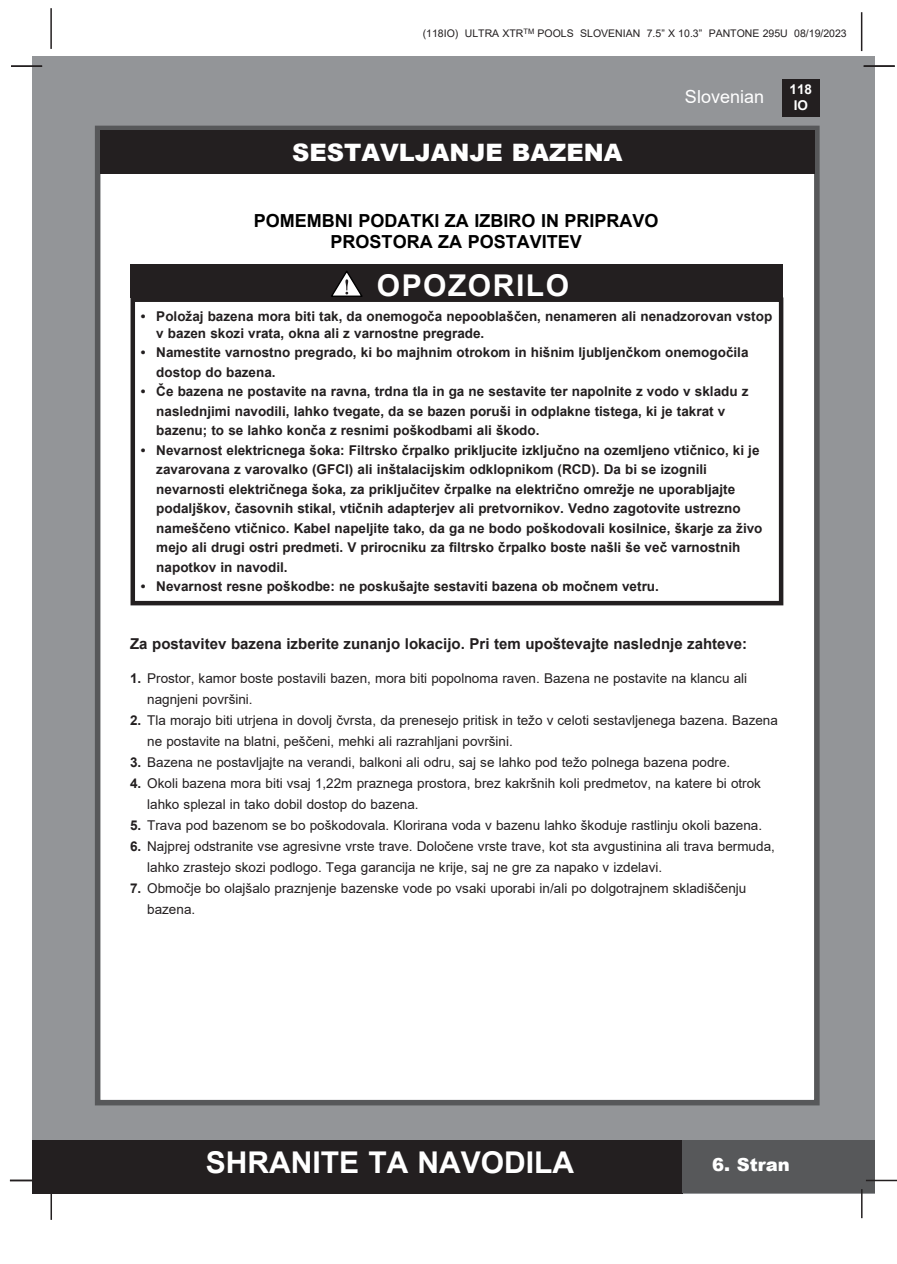
<style>
.page{position:relative;width:897px;height:1264px;background:#fff}
.page>*{position:absolute;margin:0;border:0;box-sizing:border-box;transform-origin:0 0}
.t1{font:700 30px "Arial";color:#fff}
.t2{font:700 30px "Arial";letter-spacing:.05em;color:#fff}
.t3{font:900 24px "Arial";color:#fff}
.t4{font:700 18px "Arial";color:#000}
.t5{font:18px "Arial";color:#fff}
.t6{font:900 18px "Arial";color:#fff}
.t7{font:700 15px "Arial";color:#231f20}
.t8{font:700 13.5px "Arial";color:#231f20}
.t9{font:13.5px "Arial";color:#231f20}
.t10{font:700 13.5px/16.2px "Arial";color:#fff;text-align:center}
.t11{font:10.5px "Arial";color:#231f20}
.s1{font-weight:700}
</style>
<div class="page">
<div style="left:33px;top:56px;width:842px;height:1137px;background:#939598"></div>
<div style="left:782px;top:79px;width:37px;height:38px;background:#231f20"></div>
<hr style="left:50px;top:8px;width:2px;height:41px;background:#231f20">
<hr style="left:860px;top:12px;width:2px;height:39px;background:#231f20">
<div style="left:33px;top:1140px;width:650px;height:53px;background:#231f20"></div>
<div style="left:682px;top:1140px;width:193px;height:53px;background:#57585a"></div>
<hr style="left:865px;top:1179px;width:31px;height:2px;background:#231f20">
<hr style="left:860px;top:1189px;width:2px;height:29px;background:#231f20">
<hr style="left:50px;top:1189px;width:2px;height:31px;background:#231f20">
<div style="left:95px;top:126px;width:724px;height:979px;background:#fff;border:6px solid #57585a"></div>
<div style="left:100px;top:130px;width:714px;height:44px;background:#231f20"></div>
<hr style="left:863px;top:65px;width:31px;height:2px;background:#231f20">
<hr style="left:10px;top:1179px;width:31px;height:2px;background:#231f20">
<hr style="left:11px;top:65px;width:31px;height:2px;background:#231f20">
<div style="left:130px;top:264px;width:653px;height:34px;background:#231f20"></div>
<div style="left:130px;top:297px;width:653px;height:308px;border:4px solid #231f20"></div>
<svg style="left:331px;top:271px;width:31px;height:26px"></svg>
<p class="t11" style="left:423px;top:26px;width:425px">(118IO) ULTRA XTR<sup>TM</sup> POOLS SLOVENIAN 7.5” X 10.3” PANTONE 295U 08/19/2023</p>
<p class="t3" style="left:292px;top:135px;width:332px">SESTAVLJANJE BAZENA</p>
<h3 class="t5" style="left:685px;top:84px;width:81px">Slovenian</h3>
<p class="t10" style="left:789px;top:81px;width:24px">118<br>IO</p>
<p class="t4" style="left:254px;top:208px;width:406px">POMEMBNI PODATKI ZA IZBIRO IN PRIPRAVO</p>
<p class="t4" style="left:330px;top:229px;width:253px">PROSTORA ZA POSTAVITEV</p>
<p class="t2" style="left:377px;top:264px;width:194px">OPOZORILO</p>
<p class="t8" style="left:141px;top:306px;width:633px">• Položaj bazena mora biti tak, da onemogoča nepooblaščen, nenameren ali nenadzorovan vstop</p>
<p class="t8" style="left:156px;top:323px;width:329px">v bazen skozi vrata, okna ali z varnostne pregrade.</p>
<p class="t8" style="left:141px;top:343px;width:609px">• Namestite varnostno pregrado, ki bo majhnim otrokom in hišnim ljubljenčkom onemogočila</p>
<p class="t8" style="left:156px;top:362px;width:121px">dostop do bazena.</p>
<p class="t8" style="left:141px;top:382px;width:609px">• Če bazena ne postavite na ravna, trdna tla in ga ne sestavite ter napolnite z vodo v skladu z</p>
<p class="t8" style="left:156px;top:401px;width:570px">naslednjimi navodili, lahko tvegate, da se bazen poruši in odplakne tistega, ki je takrat v</p>
<p class="t8" style="left:156px;top:421px;width:384px">bazenu; to se lahko konča z resnimi poškodbami ali škodo.</p>
<p class="t8" style="left:141px;top:440px;width:620px">• Nevarnost elektricnega šoka: Filtrsko črpalko prikljucite izključno na ozemljeno vtičnico, ki je</p>
<p class="t8" style="left:156px;top:460px;width:552px">zavarovana z varovalko (GFCI) ali inštalacijskim odklopnikom (RCD). Da bi se izognili</p>
<p class="t8" style="left:156px;top:479px;width:580px">nevarnosti električnega šoka, za priključitev črpalke na električno omrežje ne uporabljajte</p>
<p class="t8" style="left:156px;top:499px;width:586px">podaljškov, časovnih stikal, vtičnih adapterjev ali pretvornikov. Vedno zagotovite ustrezno</p>
<p class="t8" style="left:156px;top:518px;width:607px">nameščeno vtičnico. Kabel napeljite tako, da ga ne bodo poškodovali kosilnice, škarje za živo</p>
<p class="t8" style="left:156px;top:538px;width:585px">mejo ali drugi ostri predmeti. V prirocniku za filtrsko črpalko boste našli še več varnostnih</p>
<p class="t8" style="left:156px;top:557px;width:133px">napotkov in navodil.</p>
<p class="t8" style="left:141px;top:577px;width:519px">• Nevarnost resne poškodbe: ne poskušajte sestaviti bazena ob močnem vetru.</p>
<p class="t7" style="left:130px;top:633px;width:618px">Za postavitev bazena izberite zunanjo lokacijo. Pri tem upoštevajte naslednje zahteve:</p>
<p class="t9" style="left:130px;top:669px;width:618px"><span class="s1">1.</span> Prostor, kamor boste postavili bazen, mora biti popolnoma raven. Bazena ne postavite na klancu ali</p>
<p class="t9" style="left:147px;top:690px;width:107px">nagnjeni površini.</p>
<p class="t9" style="left:130px;top:711px;width:649px"><span class="s1">2.</span> Tla morajo biti utrjena in dovolj čvrsta, da prenesejo pritisk in težo v celoti sestavljenega bazena. Bazena</p>
<p class="t9" style="left:147px;top:732px;width:367px">ne postavite na blatni, peščeni, mehki ali razrahljani površini.</p>
<p class="t9" style="left:130px;top:753px;width:601px"><span class="s1">3.</span> Bazena ne postavljajte na verandi, balkoni ali odru, saj se lahko pod težo polnega bazena podre.</p>
<p class="t9" style="left:130px;top:774px;width:632px"><span class="s1">4.</span> Okoli bazena mora biti vsaj 1,22m praznega prostora, brez kakršnih koli predmetov, na katere bi otrok</p>
<p class="t9" style="left:147px;top:795px;width:273px">lahko splezal in tako dobil dostop do bazena.</p>
<p class="t9" style="left:130px;top:816px;width:633px"><span class="s1">5.</span> Trava pod bazenom se bo poškodovala. Klorirana voda v bazenu lahko škoduje rastlinju okoli bazena.</p>
<p class="t9" style="left:130px;top:837px;width:646px"><span class="s1">6.</span> Najprej odstranite vse agresivne vrste trave. Določene vrste trave, kot sta avgustinina ali trava bermuda,</p>
<p class="t9" style="left:147px;top:858px;width:516px">lahko zrastejo skozi podlogo. Tega garancija ne krije, saj ne gre za napako v izdelavi.</p>
<p class="t9" style="left:130px;top:879px;width:617px"><span class="s1">7.</span> Območje bo olajšalo praznjenje bazenske vode po vsaki uporabi in/ali po dolgotrajnem skladiščenju</p>
<p class="t9" style="left:147px;top:900px;width:50px">bazena.</p>
<h1 class="t1" style="left:206px;top:1141px;width:370px">SHRANITE TA NAVODILA</h1>
<h3 class="t6" style="left:712px;top:1151px;width:79px">6. Stran</h3>
</div>
